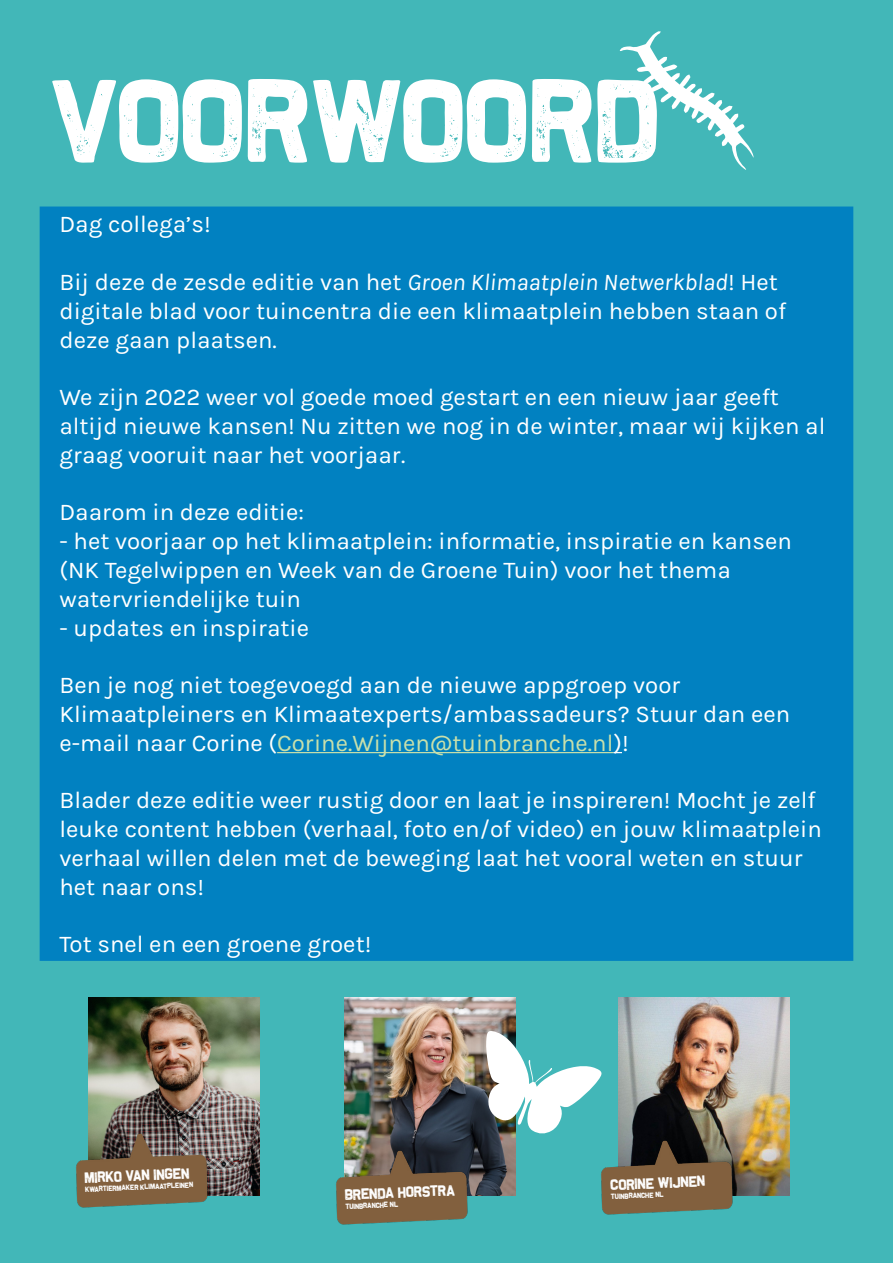
<style>
.page{position:relative;width:893px;height:1263px;background:#42b7b8}
.page>*{position:absolute;margin:0;border:0;box-sizing:border-box;transform-origin:0 0}
.t1{font:120px "The Slugand Lion";letter-spacing:-.005em;color:#fff}
.t2{font:24px/28.8px "Karla";color:#fff}
.t3{font:15px "The Slugand Lion";color:#fff}
.t4{font:7.5px "The Slugand Lion";color:#fff}
.s1{font-style:italic}
.s2{color:#c9e0ab}
</style>
<div class="page">
<div style="left:40px;top:207px;width:813px;height:754px;background:#0181c1"></div>
<img style="left:88px;top:998px;width:171px;height:198px">
<svg style="left:620px;top:31px;width:133px;height:139px"></svg>
<img style="left:76px;top:1126px;width:136px;height:82px">
<img style="left:345px;top:998px;width:171px;height:198px">
<img style="left:336px;top:1143px;width:136px;height:82px">
<svg style="left:486px;top:1031px;width:116px;height:103px"></svg>
<img style="left:619px;top:998px;width:171px;height:198px">
<img style="left:595px;top:1133px;width:143px;height:82px">
<hr style="left:277px;top:752px;width:336px;height:1px;background:#c9e0ab">
<h1 class="t1" style="left:52px;top:55px;width:612px">VOORWOORD</h1>
<p class="t2" style="left:59px;top:210px;width:153px">Dag collega’s!</p>
<p class="t2" style="left:59px;top:268px;width:728px">Bij deze de zesde editie van het <span class="s1">Groen Klimaatplein Netwerkblad</span>! Het digitale blad voor tuincentra die een klimaatplein hebben staan of deze gaan plaatsen.</p>
<p class="t2" style="left:59px;top:383px;width:767px">We zijn 2022 weer vol goede moed gestart en een nieuw jaar geeft altijd nieuwe kansen! Nu zitten we nog in de winter, maar wij kijken al graag vooruit naar het voorjaar.</p>
<p class="t2" style="left:59px;top:498px;width:246px">Daarom in deze editie:</p>
<p class="t2" style="left:59px;top:527px;width:734px">- het voorjaar op het klimaatplein: informatie, inspiratie en kansen (NK Tegelwippen en Week van de Groene Tuin) voor het thema watervriendelijke tuin</p>
<p class="t2" style="left:59px;top:614px;width:251px">- updates en inspiratie</p>
<p class="t2" style="left:59px;top:671px;width:732px">Ben je nog niet toegevoegd aan de nieuwe appgroep voor<br>Klimaatpleiners en Klimaatexperts/ambassadeurs? Stuur dan een e-mail naar Corine (<span class="s2">Corine.Wijnen@tuinbranche.nl</span>)!</p>
<p class="t2" style="left:59px;top:786px;width:764px">Blader deze editie weer rustig door en laat je inspireren! Mocht je zelf leuke content hebben (verhaal, foto en/of video) en jouw klimaatplein verhaal willen delen met de beweging laat het vooral weten en stuur het naar ons!</p>
<p class="t2" style="left:59px;top:930px;width:313px">Tot snel en een groene groet!</p>
<p class="t3" style="left:85px;top:1170px;width:106px;rotate:-3deg">MIRKO VAN INGEN</p>
<p class="t4" style="left:85px;top:1186px;width:109px;rotate:-3deg">KWARTIERMAKER KLIMAATPLEINEN</p>
<p class="t3" style="left:345px;top:1187px;width:112px;rotate:-3deg">BRENDA HORSTRA</p>
<p class="t4" style="left:345px;top:1202px;width:54px;rotate:-3deg">TUINBRANCHE NL</p>
<p class="t3" style="left:610px;top:1177px;width:97px;rotate:-3deg">CORINE WIJNEN</p>
<p class="t4" style="left:611px;top:1193px;width:54px;rotate:-3deg">TUINBRANCHE NL</p>
</div>
